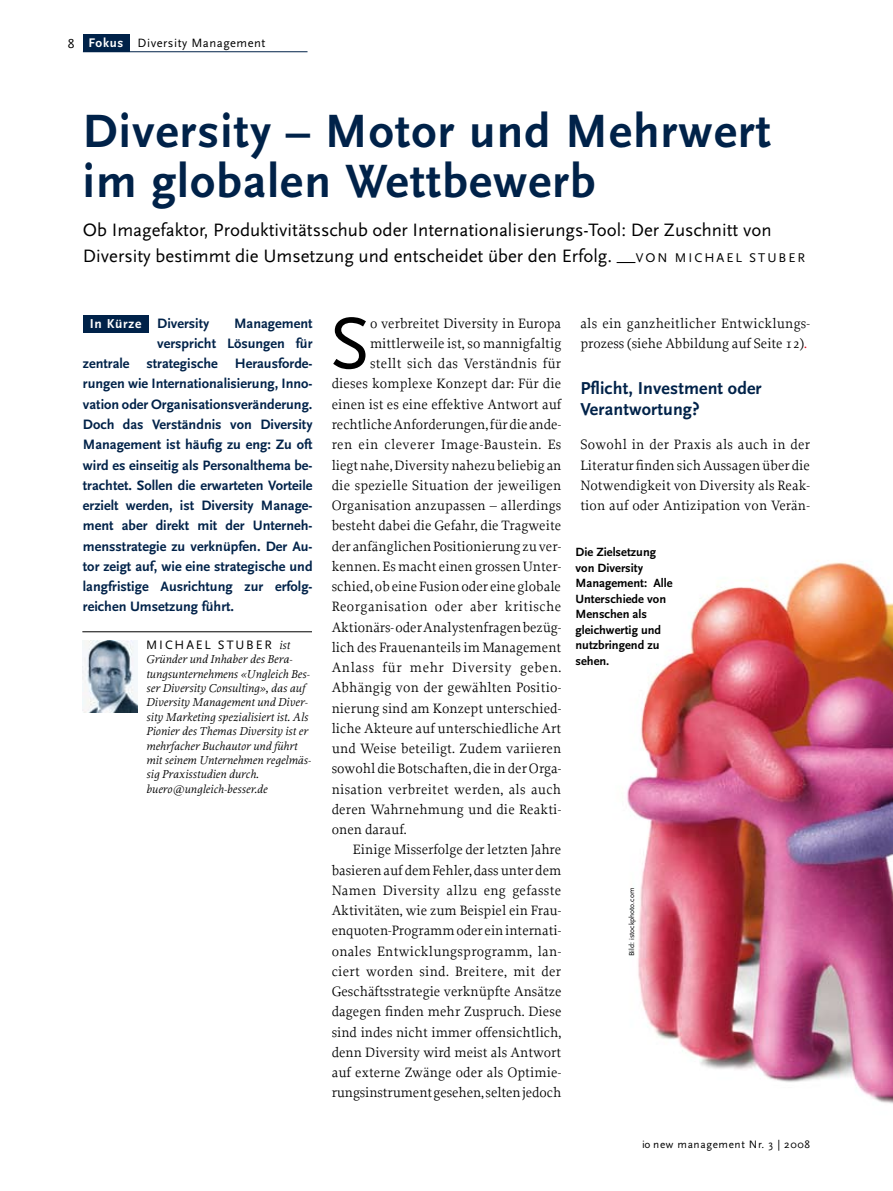
<style>
.page{position:relative;width:893px;height:1191px;background:#fff}
.page>*{position:absolute;margin:0;border:0;box-sizing:border-box;transform-origin:0 0}
.t1{font:76.2px "Scala Sans Caps";color:#000}
.t2{font:700 48.75px/50.2px "Scala Sans";letter-spacing:.025em;color:#002249}
.t3{font:18.75px/25.5px "Scala Sans";color:#000}
.t4{font:700 18px/20.2px "Scala Sans";letter-spacing:.005em;color:#002249}
.t5{font:14.25px/20.2px "Proforma";letter-spacing:.005em;color:#000}
.t6{font:700 14.25px "Scala Sans";color:#002249}
.t7{font:14.25px "Proforma";letter-spacing:.025em;color:#000}
.t8{font:14.25px "Proforma";letter-spacing:.03em;color:#000}
.t9{font:14.25px "Proforma";letter-spacing:.035em;color:#000}
.t10{font:14.25px "Proforma";letter-spacing:.04em;color:#000}
.t11{font:700 13.5px "Scala Sans";letter-spacing:.055em;color:#fff}
.t12{font:12.75px "Scala Sans";letter-spacing:.15em;color:#000}
.t13{font:12.6px "Scala Sans";letter-spacing:.04em;color:#000}
.t14{font:700 12.45px/15.5px "Scala Sans";color:#000}
.t15{font:italic 12px/14.4px "Proforma";letter-spacing:.01em;color:#000}
.t16{font:11.25px "Scala Sans";letter-spacing:.055em;color:#000}
.t17{font:7.5px "Scala Sans";color:#000}
.s1{font-weight:700;font-size:13.05px;color:#fff}
.s2{font-size:13.2px}
.s3{font-family:"Proforma";font-style:italic;font-size:12px}
.s4{color:#e30010}
</style>
<div class="page">
<hr style="left:83px;top:51px;width:224px;height:1px;background:#002249">
<div style="left:83px;top:34px;width:46px;height:17px;background:#002249"></div>
<img style="left:82px;top:640px;width:56px;height:72px">
<img style="left:627px;top:562px;width:266px;height:542px">
<div style="left:83px;top:315px;width:65px;height:18px;background:#002249"></div>
<hr style="left:82px;top:631px;width:230px;height:1px;background:#000">
<p class="t13" style="left:89px;top:36px;width:178px"><span class="s1">Fokus</span> Diversity Management</p>
<h2 class="t2" style="left:83px;top:107px;width:689px">Diversity – Motor und Mehrwert im globalen Wettbewerb</h2>
<h3 class="t3" style="left:83px;top:218px;width:724px">Ob Imagefaktor, Produktivitätsschub oder Internationalisierungs-Tool: Der Zuschnitt von<br>Diversity bestimmt die Umsetzung und entscheidet über den Erfolg. _<span class="s2">V O N M I C H A E L S T U B E R</span></h3>
<p class="t11" style="left:90px;top:316px;width:53px">In Kürze</p>
<h1 class="t1" style="left:329px;top:302px;width:42px">S</h1>
<p class="t5" style="left:370px;top:313px;width:193px">o verbreitet Diversity in Europa</p>
<p class="t6" style="left:157px;top:315px;width:54px">Diversity</p>
<p class="t6" style="left:234px;top:315px;width:80px">Management</p>
<p class="t6" style="left:157px;top:336px;width:157px">ver--spricht Lösungen für</p>
<p class="t6" style="left:83px;top:356px;width:231px">zen-trale strategische Herausforde-</p>
<p class="t6" style="left:83px;top:376px;width:231px">rungen wie Internationalisierung, Inno-</p>
<p class="t6" style="left:83px;top:396px;width:231px">vation oder Organisationsveränderung.</p>
<p class="t6" style="left:83px;top:417px;width:231px">Doch das Verständnis von Diversity</p>
<p class="t6" style="left:83px;top:437px;width:231px">Management ist häufig zu eng: Zu oft</p>
<p class="t6" style="left:83px;top:457px;width:231px">wird es einseitig als Personalthema be-</p>
<p class="t6" style="left:83px;top:477px;width:231px">trachtet. Sollen die erwarteten Vorteile</p>
<p class="t6" style="left:83px;top:498px;width:231px">erzielt werden, ist Diversity Manage-</p>
<p class="t6" style="left:83px;top:518px;width:231px">ment aber direkt mit der Unterneh-</p>
<p class="t6" style="left:83px;top:538px;width:231px">mensstrategie zu verknüpfen. Der Au-</p>
<p class="t6" style="left:83px;top:558px;width:231px">tor zeigt auf, wie eine strategische und</p>
<p class="t6" style="left:83px;top:579px;width:231px">langfristige Ausrichtung zur erfolg-</p>
<p class="t6" style="left:83px;top:599px;width:153px">reichen Umsetzung führt.</p>
<p class="t5" style="left:370px;top:333px;width:193px">mittlerweile ist, so mannigfaltig</p>
<p class="t7" style="left:370px;top:355px;width:193px">stellt sich das Verständnis für</p>
<p class="t5" style="left:332px;top:373px;width:231px">dieses komplexe Konzept dar: Für die</p>
<p class="t5" style="left:332px;top:394px;width:231px">einen ist es eine effektive Antwort auf</p>
<p class="t5" style="left:332px;top:414px;width:231px">rechtliche Anforderungen, für die ande-</p>
<p class="t8" style="left:332px;top:436px;width:231px">ren ein cleverer Image-Baustein. Es</p>
<p class="t5" style="left:332px;top:454px;width:231px">liegt nahe, Diversity nahezu beliebig an</p>
<p class="t5" style="left:332px;top:475px;width:231px">die spezielle Situation der jeweiligen</p>
<p class="t5" style="left:332px;top:495px;width:231px">Organisation anzupassen – allerdings</p>
<p class="t5" style="left:332px;top:515px;width:231px">besteht dabei die Gefahr, die Tragweite</p>
<p class="t5" style="left:332px;top:535px;width:231px">der anfänglichen Positionierung zu ver-</p>
<p class="t5" style="left:332px;top:556px;width:231px">kennen. Es macht einen grossen Unter-</p>
<p class="t5" style="left:332px;top:576px;width:231px">schied, ob eine Fusion oder eine globale</p>
<p class="t9" style="left:332px;top:598px;width:231px">Reorganisation oder aber kritische</p>
<p class="t5" style="left:332px;top:616px;width:231px">Aktionärs- oder Analystenfragen bezüg-</p>
<p class="t5" style="left:332px;top:637px;width:231px">lich des Frauenanteils im Management</p>
<p class="t10" style="left:332px;top:658px;width:231px">Anlass für mehr Diversity geben.</p>
<p class="t5" style="left:332px;top:677px;width:231px">Abhängig von der gewählten Positio-</p>
<p class="t5" style="left:332px;top:697px;width:231px">nierung sind am Konzept unterschied-</p>
<p class="t5" style="left:332px;top:718px;width:231px">liche Akteure auf unterschiedliche Art</p>
<p class="t5" style="left:332px;top:738px;width:231px">und Weise beteiligt. Zudem variieren</p>
<p class="t5" style="left:332px;top:758px;width:231px">sowohl die Botschaften, die in der Orga-</p>
<p class="t5" style="left:332px;top:778px;width:231px">nisation verbreitet werden, als auch</p>
<p class="t5" style="left:332px;top:799px;width:231px">deren Wahrnehmung und die Reakti-</p>
<p class="t5" style="left:332px;top:819px;width:77px">onen darauf.</p>
<p class="t5" style="left:353px;top:839px;width:210px">Einige Misserfolge der letzten Jahre</p>
<p class="t5" style="left:332px;top:859px;width:231px">basieren auf dem Fehler, dass unter dem</p>
<p class="t7" style="left:332px;top:881px;width:231px">Namen Diversity allzu eng gefasste</p>
<p class="t5" style="left:332px;top:900px;width:231px">Aktivitäten, wie zum Beispiel ein Frau-</p>
<p class="t5" style="left:332px;top:920px;width:231px">enquoten-Programm oder ein internati-</p>
<p class="t5" style="left:332px;top:940px;width:231px">onales Entwicklungsprogramm, lan-</p>
<p class="t7" style="left:332px;top:962px;width:231px">ciert worden sind. Breitere, mit der</p>
<p class="t5" style="left:332px;top:981px;width:231px">Geschäftsstrategie verknüpfte Ansätze</p>
<p class="t5" style="left:332px;top:1001px;width:231px">dagegen finden mehr Zuspruch. Diese</p>
<p class="t5" style="left:332px;top:1021px;width:231px">sind indes nicht immer offensichtlich,</p>
<p class="t5" style="left:332px;top:1042px;width:231px">denn Diversity wird meist als Antwort</p>
<p class="t5" style="left:332px;top:1062px;width:231px">auf externe Zwänge oder als Optimie-</p>
<p class="t5" style="left:332px;top:1082px;width:231px">rungsinstrument gesehen, selten jedoch</p>
<p class="t12" style="left:146px;top:637px;width:145px">MICHAEL STUBER <span class="s3">ist</span></p>
<p class="t15" style="left:146px;top:651px;width:167px">Gründer und Inhaber des Bera&shy;tungsunternehmens «Ungleich Bes&shy;ser Diversity Consulting», das auf<br>Diversity Management und Diver&shy;sity Marketing spezialisiert ist. Als<br>Pionier des Themas Diversity ist er mehrfacher Buchautor und führt mit seinem Unternehmen regelmäs&shy;sig Praxisstudien durch. buero@ungleich-besser.de</p>
<p class="t5" style="left:580px;top:313px;width:231px">als ein ganzheitlicher Entwicklungs&shy;prozess (siehe Abbildung auf Seite 12)<span class="s4">.</span></p>
<p class="t4" style="left:580px;top:379px;width:183px">Pflicht, Investment oder<br>Verantwortung?</p>
<p class="t5" style="left:580px;top:434px;width:231px;text-align:justify">Sowohl in der Praxis als auch in der Literatur finden sich Aussagen über die Notwendigkeit von Diversity als Reak&shy;tion auf oder Antizipation von Verän-</p>
<p class="t14" style="left:575px;top:545px;width:99px">Die Zielsetzung von Diversity<br>Management: Alle<br>Unterschiede von<br>Menschen als gleichwertig und nutzbringend zu sehen.</p>
<p class="t17" style="left:628px;top:956px;width:70px;rotate:-90deg">Bild: istockphoto.com</p>
<p class="t16" style="left:642px;top:1138px;width:169px">io new management Nr. 3 | 2008</p>
</div>
